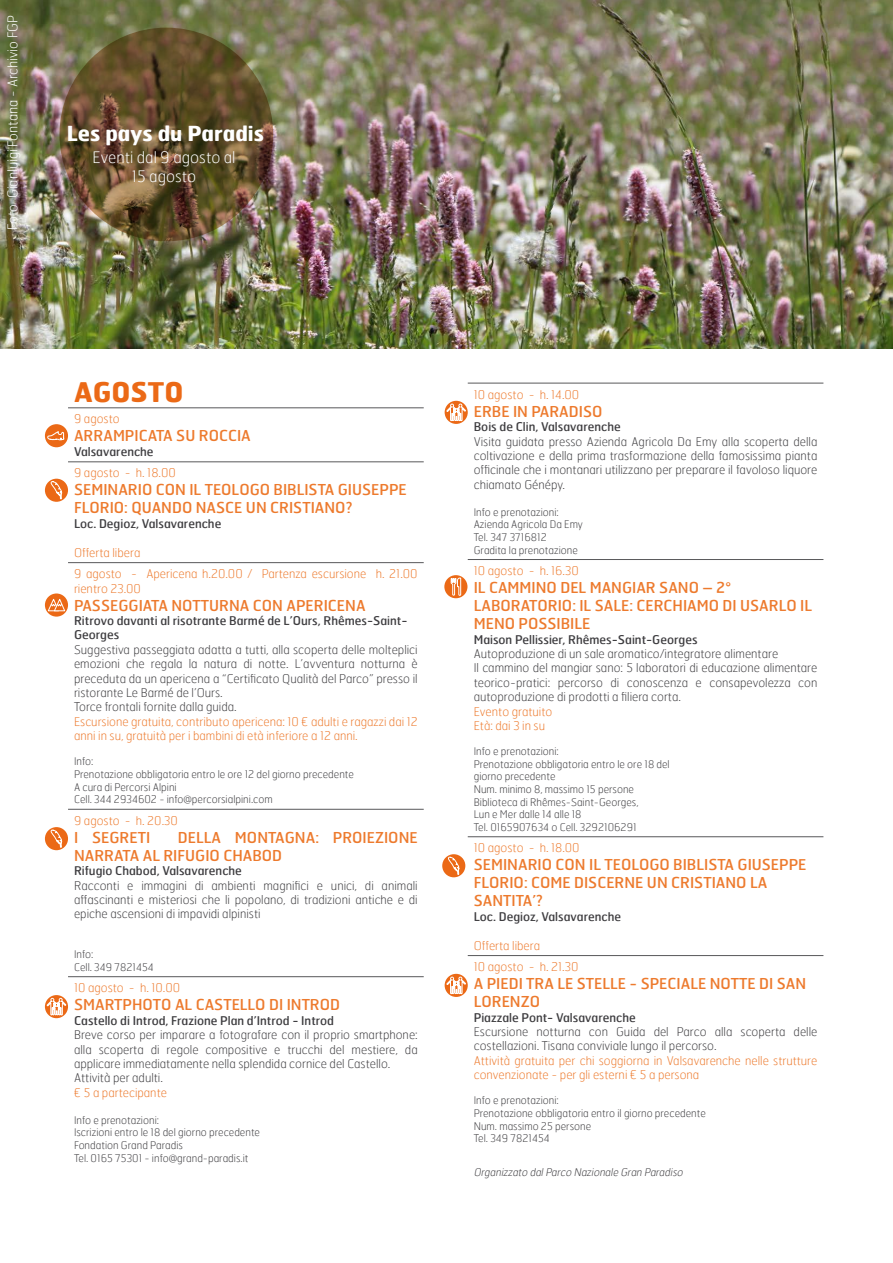
<style>
.page{position:relative;width:893px;height:1263px;background:#fff}
.page>*{position:absolute;margin:0;border:0;box-sizing:border-box;transform-origin:0 0}
.t1{font:700 27px "Hermes";color:#eb6916}
.t2{font:700 20.7px "Hermes";color:#fff}
.t3{font:100 15.75px/18.9px "Hermes";color:#fff;text-align:center}
.t4{font:15px/18px "Hermes";color:#ed7a2d}
.t5{font:100 13.5px "Hermes";color:#fff}
.t6{font:100 12px/14.4px "Hermes";color:#3e3d40}
.t7{font:100 12px/14.4px "Hermes";color:#ed7a2d}
.t8{font:12px/14.4px "Hermes";color:#3e3d40}
.t9{font:100 10.5px/12.6px "Hermes";color:#3e3d40}
.t10{font:italic 100 10.5px "Hermes";color:#3e3d40}
</style>
<div class="page">
<img style="left:0;top:0;width:893px;height:349px">
<svg style="left:60px;top:28px;width:213px;height:213px;background:#634e2c"></svg>
<hr style="left:68px;top:562px;width:356px;height:1px;background:#58585a">
<hr style="left:68px;top:809px;width:356px;height:1px;background:#58585a">
<hr style="left:68px;top:976px;width:356px;height:1px;background:#58585a">
<hr style="left:68px;top:407px;width:356px;height:1px;background:#58585a">
<hr style="left:68px;top:461px;width:356px;height:1px;background:#58585a">
<hr style="left:468px;top:836px;width:355px;height:1px;background:#58585a">
<hr style="left:468px;top:955px;width:355px;height:1px;background:#58585a">
<hr style="left:468px;top:559px;width:355px;height:1px;background:#58585a">
<hr style="left:468px;top:383px;width:355px;height:1px;background:#58585a">
<div style="left:45px;top:479px;width:23px;height:23px;background:#eb6916;border-radius:50%"></div>
<svg style="left:51px;top:481px;width:13px;height:19px"></svg>
<div style="left:442px;top:854px;width:23px;height:23px;background:#eb6916;border-radius:50%"></div>
<svg style="left:448px;top:856px;width:13px;height:19px"></svg>
<div style="left:45px;top:827px;width:23px;height:23px;background:#eb6916;border-radius:50%"></div>
<svg style="left:51px;top:829px;width:13px;height:19px"></svg>
<svg style="left:445px;top:401px;width:23px;height:23px"></svg>
<svg style="left:446px;top:403px;width:21px;height:18px"></svg>
<svg style="left:445px;top:974px;width:23px;height:23px"></svg>
<svg style="left:446px;top:976px;width:21px;height:18px"></svg>
<div style="left:45px;top:995px;width:23px;height:23px;background:#eb6916;border-radius:50%"></div>
<svg style="left:46px;top:997px;width:21px;height:19px"></svg>
<svg style="left:45px;top:593px;width:23px;height:24px"></svg>
<svg style="left:47px;top:597px;width:19px;height:15px"></svg>
<div style="left:45px;top:424px;width:23px;height:23px;background:#eb6916;border-radius:50%"></div>
<svg style="left:47px;top:431px;width:17px;height:9px"></svg>
<div style="left:444px;top:575px;width:23px;height:23px;background:#eb6916;border-radius:50%"></div>
<svg style="left:450px;top:577px;width:12px;height:20px"></svg>
<p class="t5" style="left:4px;top:230px;width:216px;rotate:-90deg">Foto Gianluigi Fontana - Archivio FGP</p>
<h2 class="t2" style="left:67px;top:120px;width:199px">Les pays du Paradis</h2>
<h3 class="t3" style="left:93px;top:148px;width:144px">Eventi dal 9 agosto al<br>15 agosto</h3>
<h1 class="t1" style="left:74px;top:374px;width:111px">AGOSTO</h1>
<p class="t7" style="left:74px;top:412px;width:47px">9 agosto</p>
<p class="t4" style="left:74px;top:426px;width:178px">ARRAMPICATA SU ROCCIA</p>
<p class="t8" style="left:74px;top:444px;width:81px">Valsavarenche</p>
<p class="t7" style="left:74px;top:466px;width:103px">9 agosto - h. 18.00</p>
<p class="t4" style="left:74px;top:480px;width:334px">SEMINARIO CON IL TEOLOGO BIBLISTA GIUSEPPE<br>FLORIO: QUANDO NASCE UN CRISTIANO?</p>
<p class="t8" style="left:74px;top:516px;width:149px">Loc. Degioz, Valsavarenche</p>
<p class="t7" style="left:74px;top:541px;width:345px;line-height:21.6px">Offerta libera<br>9 agosto - Apericena h.20.00 / Partenza escursione h. 21.00</p>
<p class="t7" style="left:74px;top:581px;width:68px">rientro 23.00</p>
<p class="t4" style="left:74px;top:596px;width:293px">PASSEGGIATA NOTTURNA CON APERICENA</p>
<p class="t8" style="left:74px;top:613px;width:335px">Ritrovo davanti al risotrante Barmé de L’Ours, Rhêmes-Saint-<br>Georges</p>
<p class="t6" style="left:74px;top:642px;width:345px">Suggestiva passeggiata adatta a tutti, alla scoperta delle molteplici emozioni che regala la natura di notte. L’avventura notturna è preceduta da un apericena a “Certificato Qualità del Parco” presso il ristorante Le Barmé de l’Ours.<br>Torce frontali fornite dalla guida.</p>
<p class="t7" style="left:74px;top:714px;width:345px">Escursione gratuita, contributo apericena: 10 € adulti e ragazzi dai 12 anni in su, gratuità per i bambini di età inferiore a 12 anni.</p>
<p class="t9" style="left:74px;top:755px;width:281px">Info:<br>Prenotazione obbligatoria entro le ore 12 del giorno precedente A cura di Percorsi Alpini<br>Cell. 344 2934602 - info@percorsialpini.com</p>
<p class="t7" style="left:74px;top:813px;width:105px">9 agosto - h. 20.30</p>
<p class="t4" style="left:74px;top:828px;width:78px">I SEGRETI</p>
<p class="t4" style="left:74px;top:828px;width:345px;text-indent:104px">DELLA MONTAGNA: PROIEZIONE<br>NARRATA AL RIFUGIO CHABOD</p>
<p class="t8" style="left:74px;top:863px;width:169px">Rifugio Chabod, Valsavarenche</p>
<p class="t6" style="left:74px;top:878px;width:345px;text-align:justify">Racconti e immagini di ambienti magnifici e unici, di animali affascinanti e misteriosi che li popolano, di tradizioni antiche e di epiche ascensioni di impavidi alpinisti</p>
<p class="t9" style="left:74px;top:948px;width:81px">Info:<br>Cell. 349 7821454</p>
<p class="t7" style="left:74px;top:980px;width:108px">10 agosto - h. 10.00</p>
<p class="t4" style="left:74px;top:995px;width:268px">SMARTPHOTO AL CASTELLO DI INTROD</p>
<p class="t8" style="left:74px;top:1013px;width:262px">Castello di Introd, Frazione Plan d’Introd - Introd</p>
<p class="t6" style="left:74px;top:1027px;width:345px">Breve corso per imparare a fotografare con il proprio smartphone: alla scoperta di regole compositive e trucchi del mestiere, da applicare immediatamente nella splendida cornice del Castello.<br>Attività per adulti.</p>
<p class="t7" style="left:74px;top:1085px;width:94px">€ 5 a partecipante</p>
<p class="t9" style="left:74px;top:1113px;width:188px">Info e prenotazioni:<br>Iscrizioni entro le 18 del giorno precedente Fondation Grand Paradis<br>Tel. 0165 75301 - info@grand-paradis.it</p>
<p class="t7" style="left:474px;top:387px;width:107px">10 agosto - h. 14.00</p>
<p class="t4" style="left:474px;top:402px;width:130px">ERBE IN PARADISO</p>
<p class="t8" style="left:474px;top:419px;width:149px">Bois de Clin, Valsavarenche</p>
<p class="t6" style="left:474px;top:434px;width:345px;text-align:justify">Visita guidata presso Azienda Agricola Da Emy alla scoperta della coltivazione e della prima trasformazione della famosissima pianta officinale che i montanari utilizzano per preparare il favoloso liquore chiamato Génépy.</p>
<p class="t9" style="left:474px;top:505px;width:111px">Info e prenotazioni:<br>Azienda Agricola Da Emy<br>Tel. 347 3716812<br>Gradita la prenotazione</p>
<p class="t7" style="left:474px;top:563px;width:107px">10 agosto - h. 16.30</p>
<p class="t4" style="left:474px;top:578px;width:340px">IL CAMMINO DEL MANGIAR SANO – 2°<br>LABORATORIO: IL SALE: CERCHIAMO DI USARLO IL<br>MENO POSSIBILE</p>
<p class="t8" style="left:474px;top:632px;width:225px">Maison Pellissier, Rhêmes-Saint-Georges</p>
<p class="t6" style="left:474px;top:646px;width:345px">Autoproduzione di un sale aromatico/integratore alimentare<br>Il cammino del mangiar sano: 5 laboratori di educazione alimentare teorico-pratici: percorso di conoscenza e consapevolezza con autoproduzione di prodotti a filiera corta.</p>
<p class="t7" style="left:474px;top:704px;width:80px">Evento gratuito<br>Età: dai 3 in su</p>
<p class="t9" style="left:474px;top:745px;width:197px">Info e prenotazioni:<br>Prenotazione obbligatoria entro le ore 18 del giorno precedente<br>Num. minimo 8, massimo 15 persone<br>Biblioteca di Rhêmes-Saint-Georges,<br>Lun e Mer dalle 14 alle 18<br>Tel. 0165907634 o Cell. 3292106291</p>
<p class="t7" style="left:474px;top:840px;width:107px">10 agosto - h. 18.00</p>
<p class="t4" style="left:474px;top:855px;width:334px">SEMINARIO CON IL TEOLOGO BIBLISTA GIUSEPPE<br>FLORIO: COME DISCERNE UN CRISTIANO LA<br>SANTITA’?</p>
<p class="t8" style="left:474px;top:909px;width:149px">Loc. Degioz, Valsavarenche</p>
<p class="t7" style="left:474px;top:934px;width:106px;line-height:21.6px">Offerta libera<br>10 agosto - h. 21.30</p>
<p class="t4" style="left:474px;top:974px;width:334px">A PIEDI TRA LE STELLE - SPECIALE NOTTE DI SAN<br>LORENZO</p>
<p class="t8" style="left:474px;top:1010px;width:163px">Piazzale Pont- Valsavarenche</p>
<p class="t6" style="left:474px;top:1024px;width:345px">Escursione notturna con Guida del Parco alla scoperta delle costellazioni. Tisana conviviale lungo il percorso.</p>
<p class="t7" style="left:474px;top:1053px;width:345px">Attività gratuita per chi soggiorna in Valsavarenche nelle strutture convenzionate - per gli esterni € 5 a persona</p>
<p class="t9" style="left:474px;top:1094px;width:234px">Info e prenotazioni:<br>Prenotazione obbligatoria entro il giorno precedente<br>Num. massimo 25 persone<br>Tel. 349 7821454</p>
<p class="t10" style="left:474px;top:1166px;width:213px">Organizzato dalParco Nazionale Gran Paradiso</p>
</div>
